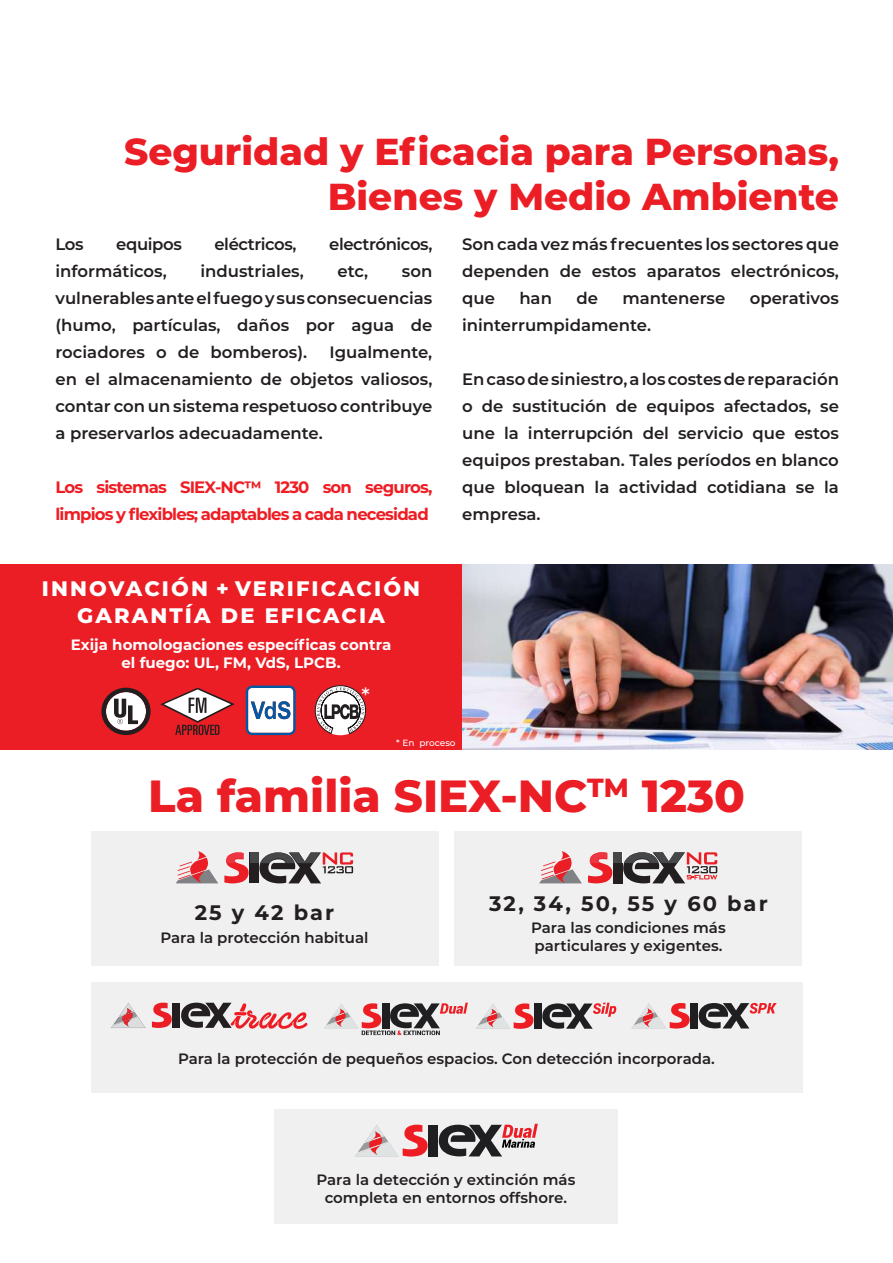
<style>
.page{position:relative;width:893px;height:1263px;background:#fff}
.page>*{position:absolute;margin:0;border:0;box-sizing:border-box;transform-origin:0 0}
.t1{font:800 45px "Montserrat";color:#eb1d25}
.t2{font:800 37.5px/45px "Montserrat";color:#eb1d25;text-align:right}
.t3{font:800 21px/27px "Montserrat";letter-spacing:.1em;color:#fff;text-align:center}
.t4{font:700 21px "Montserrat";letter-spacing:.1em;color:#231f20}
.t5{font:500 21px "Montserrat";color:#fff}
.t6{font:600 16.5px/27px "Montserrat";color:#231f20;text-align:justify}
.t7{font:700 16.5px/27px "Montserrat";letter-spacing:-.05em;color:#ee1d23}
.t8{font:600 16.5px "Montserrat";letter-spacing:-.025em;color:#231f20}
.t9{font:600 15px/18px "Montserrat";color:#231f20;text-align:center}
.t10{font:700 15px/18px "Montserrat";color:#fff;text-align:center}
.t11{font:500 9px "Montserrat";color:#fff}
.s1{color:#fff}
</style>
<div class="page">
<div style="left:0;top:564px;width:469px;height:186px;background:#eb1d25"></div>
<div style="left:455px;top:831px;width:347px;height:135px;background:#f0f0f0"></div>
<div style="left:274px;top:1109px;width:344px;height:115px;background:#f0f0f0"></div>
<div style="left:91px;top:831px;width:347px;height:135px;background:#f0f0f0"></div>
<div style="left:91px;top:982px;width:711px;height:111px;background:#f0f0f0"></div>
<img style="left:462px;top:564px;width:431px;height:186px">
<div style="left:249px;top:852px;width:10px;height:31px;background:#231f20"></div>
<svg style="left:224px;top:852px;width:25px;height:31px"></svg>
<div style="left:250px;top:852px;width:9px;height:11px;background:#464748"></div>
<svg style="left:176px;top:851px;width:42px;height:32px"></svg>
<svg style="left:259px;top:852px;width:94px;height:31px"></svg>
<svg style="left:152px;top:1003px;width:20px;height:25px"></svg>
<svg style="left:181px;top:1003px;width:127px;height:26px"></svg>
<div style="left:173px;top:1003px;width:7px;height:25px;background:#231f20"></div>
<svg style="left:111px;top:1003px;width:35px;height:25px"></svg>
<svg style="left:324px;top:1003px;width:144px;height:32px"></svg>
<svg style="left:476px;top:1003px;width:57px;height:26px"></svg>
<div style="left:534px;top:1003px;width:8px;height:26px;background:#1f1f21"></div>
<svg style="left:542px;top:1003px;width:74px;height:26px"></svg>
<svg style="left:632px;top:1003px;width:58px;height:25px"></svg>
<div style="left:690px;top:1003px;width:8px;height:25px;background:#1f1f21"></div>
<svg style="left:698px;top:1003px;width:79px;height:25px"></svg>
<svg style="left:355px;top:1125px;width:73px;height:31px"></svg>
<div style="left:428px;top:1125px;width:10px;height:31px;background:#1f1f21"></div>
<svg style="left:439px;top:1124px;width:99px;height:32px"></svg>
<svg style="left:246px;top:685px;width:50px;height:50px;background:#b2c0d7"></svg>
<svg style="left:160px;top:688px;width:75px;height:47px"></svg>
<svg style="left:101px;top:688px;width:50px;height:47px"></svg>
<svg style="left:315px;top:685px;width:51px;height:49px"></svg>
<div style="left:613px;top:852px;width:9px;height:31px;background:#231f20"></div>
<svg style="left:588px;top:852px;width:24px;height:31px"></svg>
<div style="left:613px;top:852px;width:9px;height:11px;background:#464748"></div>
<svg style="left:539px;top:851px;width:43px;height:32px"></svg>
<svg style="left:622px;top:852px;width:95px;height:31px"></svg>
<h2 class="t2" style="left:124px;top:127px;width:716px">Seguridad y Eficacia para Personas,<br>Bienes y Medio Ambiente</h2>
<p class="t6" style="left:56px;top:230px;width:30px">Los</p>
<p class="t8" style="left:116px;top:232px;width:67px">equipos</p>
<p class="t8" style="left:214px;top:232px;width:84px">eléctricos,</p>
<p class="t8" style="left:329px;top:232px;width:105px">electrónicos,</p>
<p class="t6" style="left:56px;top:257px;width:113px">informáticos,</p>
<p class="t6" style="left:200px;top:257px;width:105px">industriales,</p>
<p class="t6" style="left:337px;top:257px;width:32px">etc,</p>
<p class="t6" style="left:56px;top:257px;width:378px;text-indent:346px">son vulnerables ante el fuego y sus consecuencias (humo, partículas, daños por agua de rociadores o de bomberos).</p>
<p class="t6" style="left:56px;top:338px;width:378px;text-indent:274px">Igualmente, en el almacenamiento de objetos valiosos, contar con un sistema respetuoso contribuye a preservarlos adecuadamente.</p>
<p class="t7" style="left:56px;top:473px;width:378px">Los sistemas SIEX-NC™ 1230 son seguros, limpios y flexibles; adaptables a cada necesidad<span class="s1">.</span></p>
<p class="t3" style="left:42px;top:574px;width:380px">INNOVACIÓN + VERIFICACIÓN<br>GARANTÍA DE EFICACIA</p>
<p class="t10" style="left:71px;top:635px;width:322px">Exija homologaciones específicas contra el fuego: UL, FM, VdS, LPCB.</p>
<p class="t5" style="left:361px;top:681px;width:10px">*</p>
<p class="t6" style="left:462px;top:230px;width:378px">Son cada vez más frecuentes los sectores que dependen de estos aparatos electrónicos, que</p>
<p class="t6" style="left:519px;top:284px;width:34px">han</p>
<p class="t6" style="left:576px;top:284px;width:23px">de</p>
<p class="t6" style="left:622px;top:284px;width:104px">mantenerse</p>
<p class="t6" style="left:750px;top:284px;width:91px">operativos</p>
<p class="t6" style="left:462px;top:311px;width:190px">ininterrumpidamente.</p>
<p class="t6" style="left:462px;top:365px;width:378px">En caso de siniestro, a los costes de reparación o de sustitución de equipos afectados, se une la interrupción del servicio que estos equipos prestaban. Tales períodos en blanco que bloquean la actividad cotidiana se la empresa.</p>
<p class="t11" style="left:396px;top:736px;width:61px">* En proceso</p>
<h1 class="t1" style="left:148px;top:763px;width:598px">La familia SIEX-NC<sup>TM</sup> 1230</h1>
<p class="t4" style="left:195px;top:898px;width:141px">25 y 42 bar</p>
<p class="t9" style="left:160px;top:928px;width:210px">Para la protección habitual</p>
<p class="t4" style="left:489px;top:888px;width:280px">32, 34, 50, 55 y 60 bar</p>
<p class="t9" style="left:531px;top:918px;width:196px;text-align:left">Para las condiciones más particulares y exigentes.</p>
<p class="t9" style="left:178px;top:1049px;width:538px">Para la protección de pequeños espacios. Con detección incorporada.</p>
<p class="t9" style="left:316px;top:1170px;width:260px">Para la detección y extinción más completa en entornos offshore.</p>
</div>
